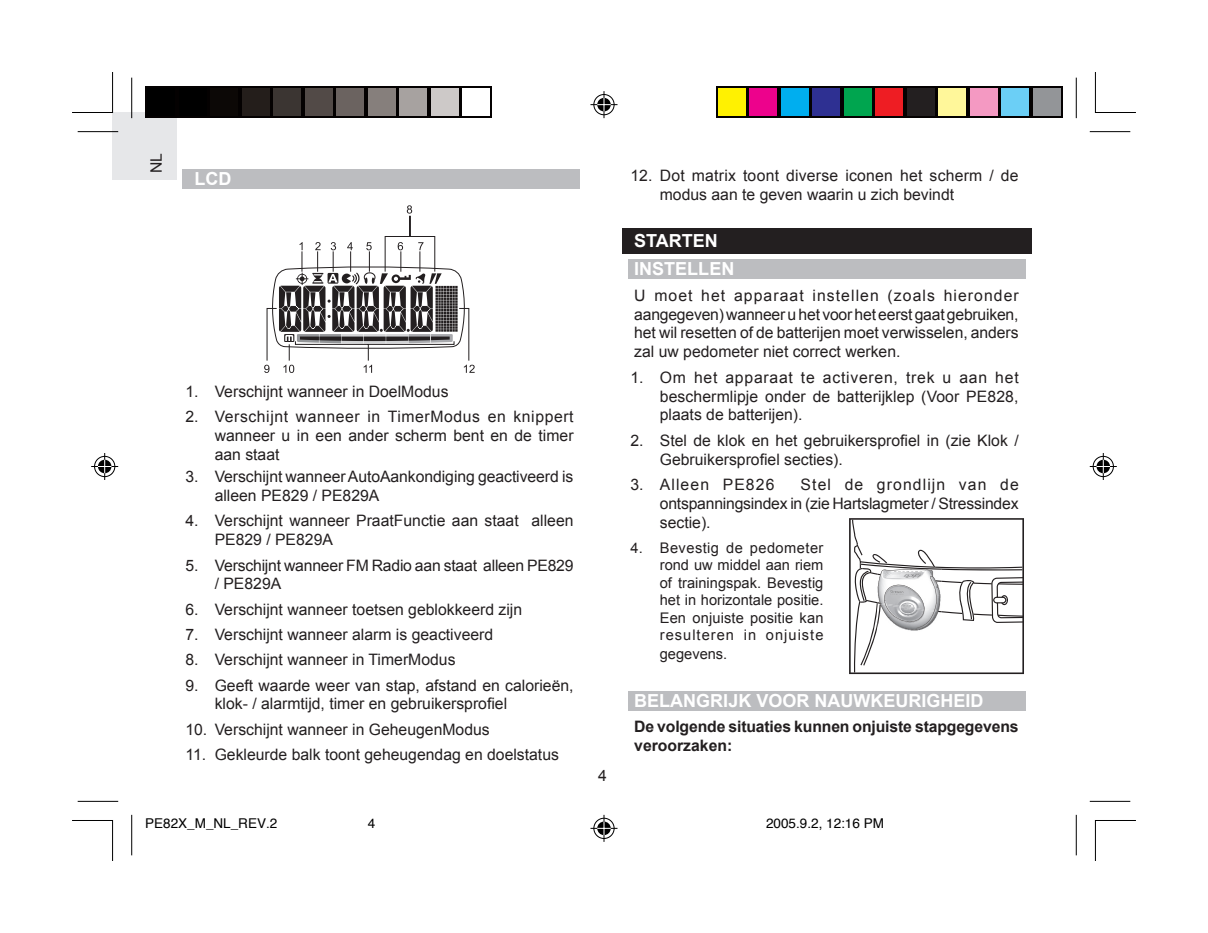
<style>
.page{position:relative;width:1208px;height:933px;background:#fff}
.page>*{position:absolute;margin:0;border:0;box-sizing:border-box;transform-origin:0 0}
.HEAD_TEXT_1{font:700 18px "Arial";color:#fff}
.HEAD_TEXT_1_copy{font:700 18px "Arial";color:#fff}
.TEXT_NUMBER_1{font:15.75px/18.9px "Arial";color:#231f20}
.TEXT{font:15.75px/18.9px "Arial";color:#231f20;text-align:justify}
.TEXT-2{font:700 15.75px/18.9px "Arial";letter-spacing:-.01em;color:#231f20}
.TEXT_NUMBER_1-2{font:15.75px "Arial";letter-spacing:.07em;color:#231f20}
.TEXT_NUMBER_1-3{font:14.62px/17.8px "Arial";letter-spacing:.01em;color:#231f20;text-align:justify}
.t1{font:13.5px "Helvetica";color:#000}
</style>
<div class="page">
<div style="left:112px;top:112px;width:64px;height:67px;background:#e6e7e9"></div>
<div style="left:628px;top:259px;width:397px;height:20px;background:#bcbdc0"></div>
<div style="left:621px;top:228px;width:410px;height:26px;background:#231f20"></div>
<div style="left:628px;top:692px;width:397px;height:19px;background:#bcbdc0"></div>
<svg style="left:849px;top:518px;width:174px;height:156px"></svg>
<svg style="left:264px;top:205px;width:210px;height:168px"></svg>
<div style="left:183px;top:170px;width:397px;height:19px;background:#bcbdc0"></div>
<svg style="left:145px;top:87px;width:347px;height:31px;background:#181514"></svg>
<div style="left:147px;top:89px;width:27px;height:27px;background:#000"></div>
<div style="left:179px;top:89px;width:27px;height:27px;background:#000"></div>
<div style="left:210px;top:89px;width:27px;height:27px;background:#0c0806"></div>
<div style="left:242px;top:89px;width:27px;height:27px;background:#241e1b"></div>
<div style="left:273px;top:89px;width:27px;height:27px;background:#3b3532"></div>
<div style="left:305px;top:89px;width:27px;height:27px;background:#524a47"></div>
<div style="left:336px;top:89px;width:27px;height:27px;background:#6b6360"></div>
<div style="left:368px;top:89px;width:27px;height:27px;background:#867f7c"></div>
<div style="left:399px;top:89px;width:27px;height:27px;background:#a7a2a0"></div>
<div style="left:431px;top:89px;width:27px;height:27px;background:#cdc9c8"></div>
<div style="left:462px;top:89px;width:27px;height:27px;background:#fff"></div>
<svg style="left:716px;top:87px;width:346px;height:31px;background:#221e1d"></svg>
<div style="left:718px;top:89px;width:27px;height:27px;background:#fff101"></div>
<div style="left:749px;top:89px;width:27px;height:27px;background:#ed028c"></div>
<div style="left:781px;top:89px;width:27px;height:27px;background:#00aeef"></div>
<div style="left:812px;top:89px;width:27px;height:27px;background:#2e3092"></div>
<div style="left:844px;top:89px;width:27px;height:27px;background:#00a54f"></div>
<div style="left:875px;top:89px;width:27px;height:27px;background:#ee1d23"></div>
<div style="left:907px;top:89px;width:27px;height:27px;background:#231f20"></div>
<div style="left:938px;top:89px;width:27px;height:27px;background:#fff79a"></div>
<div style="left:970px;top:89px;width:27px;height:27px;background:#f499c2"></div>
<div style="left:1001px;top:89px;width:27px;height:27px;background:#6bcff6"></div>
<div style="left:1033px;top:89px;width:27px;height:27px;background:#939598"></div>
<hr style="left:131px;top:78px;width:1px;height:40px;background:#000">
<hr style="left:78px;top:131px;width:40px;height:1px;background:#000">
<hr style="left:1075px;top:78px;width:1px;height:40px;background:#000">
<hr style="left:1089px;top:131px;width:41px;height:1px;background:#000">
<hr style="left:131px;top:815px;width:1px;height:40px;background:#000">
<hr style="left:78px;top:801px;width:40px;height:1px;background:#000">
<hr style="left:1075px;top:815px;width:1px;height:40px;background:#000">
<hr style="left:1089px;top:801px;width:41px;height:1px;background:#000">
<svg style="left:72px;top:72px;width:41px;height:41px"></svg>
<svg style="left:1094px;top:72px;width:42px;height:41px"></svg>
<svg style="left:72px;top:820px;width:41px;height:41px"></svg>
<svg style="left:1094px;top:820px;width:42px;height:41px"></svg>
<svg style="left:590px;top:91px;width:27px;height:27px"></svg>
<svg style="left:590px;top:815px;width:27px;height:27px"></svg>
<svg style="left:91px;top:453px;width:27px;height:27px"></svg>
<svg style="left:1089px;top:453px;width:27px;height:27px"></svg>
<p class="TEXT" style="left:147px;top:173px;width:22px;rotate:-90deg">NL</p>
<p class="HEAD_TEXT_1" style="left:194px;top:169px;width:38px">LCD</p>
<p class="TEXT_NUMBER_1" style="left:659px;top:166px;width:360px;text-indent:-29px">12. Dot matrix toont diverse iconen het scherm / de modus aan te geven waarin u zich bevindt</p>
<p class="HEAD_TEXT_1" style="left:634px;top:231px;width:85px">STARTEN</p>
<p class="HEAD_TEXT_1_copy" style="left:634px;top:259px;width:102px">INSTELLEN</p>
<p class="TEXT" style="left:634px;top:286px;width:386px">U moet het apparaat instellen (zoals hieronder aangegeven) wanneer u het voor het eerst gaat gebruiken, het wil resetten of de batterijen moet verwisselen, anders zal uw pedometer niet correct werken.</p>
<p class="TEXT_NUMBER_1" style="left:659px;top:368px;width:360px;text-align:justify;text-indent:-29px">1. Om het apparaat te activeren, trek u aan het beschermlipje onder de batterijklep (Voor PE828, plaats de batterijen).</p>
<p class="TEXT_NUMBER_1" style="left:659px;top:431px;width:360px;text-indent:-29px">2. Stel de klok en het gebruikersprofiel in (zie Klok /<br>Gebruikersprofiel secties).</p>
<p class="TEXT_NUMBER_1-2" style="left:630px;top:475px;width:145px">3. Alleen PE826</p>
<p class="TEXT_NUMBER_1" style="left:185px;top:382px;width:264px">1. Verschijnt wanneer in DoelModus</p>
<p class="TEXT_NUMBER_1" style="left:215px;top:407px;width:360px;text-align:justify;text-indent:-29px">2. Verschijnt wanneer in TimerModus en knippert wanneer u in een ander scherm bent en de timer aan staat</p>
<p class="TEXT_NUMBER_1" style="left:215px;top:467px;width:360px;text-indent:-29px">3. Verschijnt wanneer AutoAankondiging geactiveerd is alleen PE829 / PE829A</p>
<p class="TEXT_NUMBER_1" style="left:215px;top:511px;width:360px;text-indent:-29px">4. Verschijnt wanneer PraatFunctie aan staat alleen<br>PE829 / PE829A</p>
<p class="TEXT_NUMBER_1" style="left:215px;top:556px;width:360px;text-indent:-29px">5. Verschijnt wanneer FM Radio aan staat alleen PE829 / PE829A</p>
<p class="TEXT_NUMBER_1" style="left:185px;top:600px;width:338px">6. Verschijnt wanneer toetsen geblokkeerd zijn</p>
<p class="TEXT_NUMBER_1" style="left:185px;top:625px;width:309px">7. Verschijnt wanneer alarm is geactiveerd</p>
<p class="TEXT_NUMBER_1" style="left:185px;top:650px;width:271px">8. Verschijnt wanneer in TimerModus</p>
<p class="TEXT_NUMBER_1" style="left:215px;top:676px;width:360px;text-indent:-29px">9. Geeft waarde weer van stap, afstand en calorieën, klok- / alarmtijd, timer en gebruikersprofiel</p>
<p class="TEXT_NUMBER_1" style="left:185px;top:720px;width:306px">10. Verschijnt wanneer in GeheugenModus</p>
<p class="TEXT_NUMBER_1" style="left:185px;top:745px;width:375px">11. Gekleurde balk toont geheugendag en doelstatus</p>
<p class="TEXT_NUMBER_1" style="left:659px;top:475px;width:360px;text-align:justify;text-indent:141px">Stel de grondlijn van de ontspanningsindex in (zie Hartslagmeter / Stressindex sectie).</p>
<p class="TEXT_NUMBER_1-3" style="left:659px;top:539px;width:165px;text-indent:-29px">4. Bevestig de pedometer rond uw middel aan riem of trainingspak. Bevestig het in horizontale positie.<br>Een onjuiste positie kan resulteren in onjuiste gegevens.</p>
<p class="HEAD_TEXT_1" style="left:634px;top:691px;width:351px">BELANGRIJK VOOR NAUWKEURIGHEID</p>
<p class="TEXT-2" style="left:634px;top:717px;width:386px">De volgende situaties kunnen onjuiste stapgegevens veroorzaken:</p>
<p class="TEXT" style="left:598px;top:766px;width:10px">4</p>
<p class="t1" style="left:145px;top:814px;width:134px">PE82X_M_NL_REV.2</p>
<p class="t1" style="left:368px;top:814px;width:9px">4</p>
<p class="t1" style="left:766px;top:814px;width:119px">2005.9.2, 12:16 PM</p>
</div>
